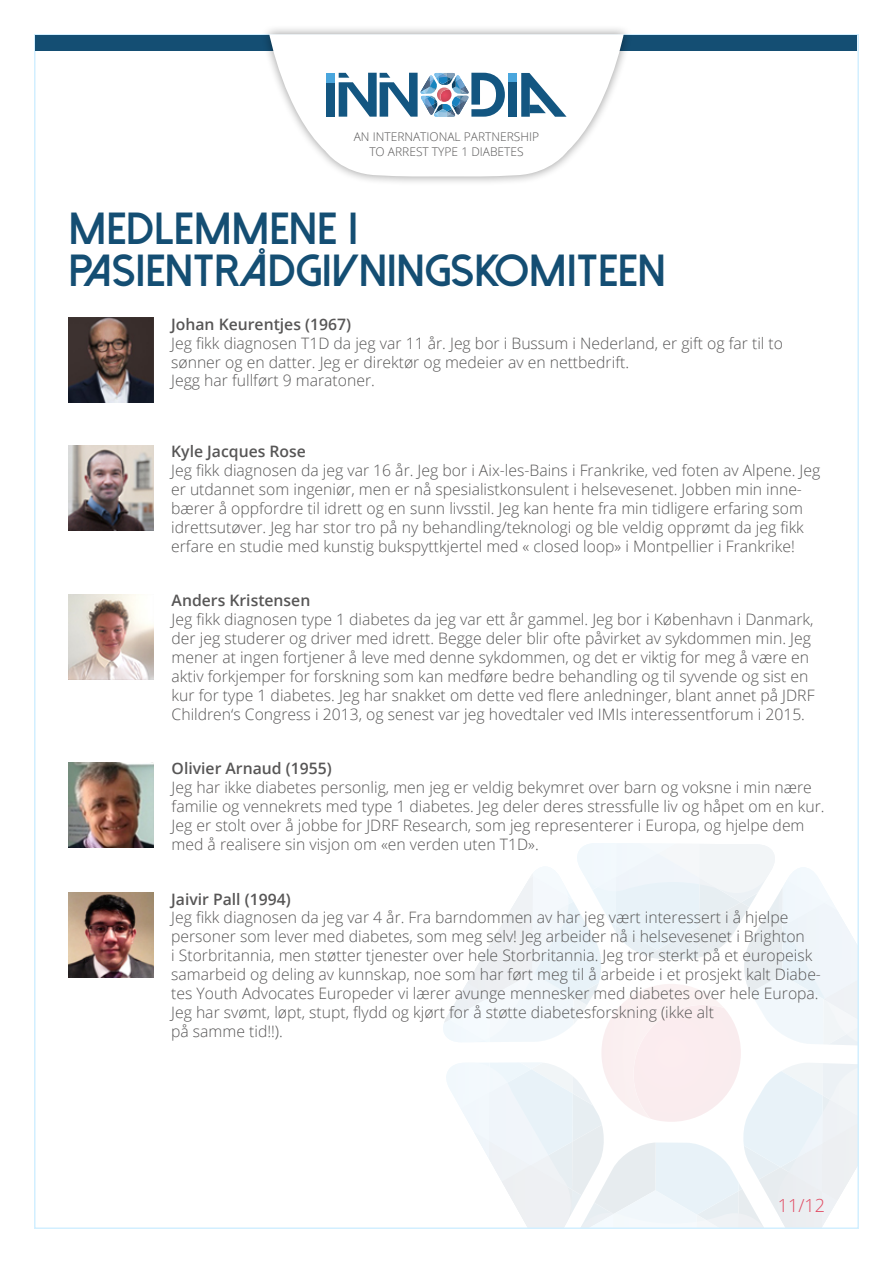
<style>
.page{position:relative;width:893px;height:1263px;background:#fff}
.page>*{position:absolute;margin:0;border:0;box-sizing:border-box;transform-origin:0 0}
.t1{font:800 45px/42px "Dolce Vita";color:#144e73}
.t2{font:300 18px "Open Sans";color:#e14860}
.t3{font:300 15.75px/18.9px "Open Sans";color:#575656}
.t4{font:600 15.75px "Open Sans";color:#575656}
.t5{font:300 12px/14.4px "Open Sans";color:#575656;text-align:center}
</style>
<div class="page">
<svg style="left:443px;top:843px;width:413px;height:383px"></svg>
<img style="left:601px;top:984px;width:123px;height:135px">
<div style="left:36px;top:35px;width:821px;height:16px;background:#144e73"></div>
<div style="left:260px;top:25px;width:372px;height:161px;background:#000;opacity:.4"></div>
<svg style="left:269px;top:34px;width:355px;height:143px"></svg>
<div style="left:326px;top:82px;width:9px;height:35px;background:#135681"></div>
<div style="left:326px;top:73px;width:9px;height:9px;background:#4aa6dd"></div>
<div style="left:509px;top:73px;width:8px;height:9px;background:#4aa6dd"></div>
<div style="left:509px;top:82px;width:8px;height:35px;background:#135681"></div>
<svg style="left:521px;top:73px;width:46px;height:44px"></svg>
<svg style="left:339px;top:73px;width:166px;height:44px"></svg>
<img style="left:68px;top:318px;width:85px;height:85px">
<img style="left:68px;top:445px;width:85px;height:85px">
<img style="left:68px;top:594px;width:86px;height:85px">
<img style="left:68px;top:762px;width:86px;height:85px">
<img style="left:68px;top:892px;width:85px;height:85px">
<p class="t5" style="left:354px;top:130px;width:187px">AN INTERNATIONAL PARTNERSHIP<br>TO ARREST TYPE 1 DIABETES</p>
<h1 class="t1" style="left:68px;top:208px;width:599px">MEDLEMMENE I<br>PASIENTRÅDGIVNINGSKOMITEEN</h1>
<p class="t4" style="left:171px;top:313px;width:181px">Johan Keurentjes (1967)</p>
<p class="t3" style="left:171px;top:333px;width:613px">Jeg fikk diagnosen T1D da jeg var 11 år. Jeg bor i Bussum i Nederland, er gift og far til to sønner og en datter. Jeg er direktør og medeier av en nettbedrift.<br>Jegg har fullført 9 maratoner.</p>
<p class="t4" style="left:171px;top:441px;width:136px">Kyle Jacques Rose</p>
<p class="t3" style="left:171px;top:461px;width:651px">Jeg fikk diagnosen da jeg var 16 år. Jeg bor i Aix-les-Bains i Frankrike, ved foten av Alpene. Jeg er utdannet som ingeniør, men er nå spesialistkonsulent i helsevesenet. Jobben min inne&shy;bærer å oppfordre til idrett og en sunn livsstil. Jeg kan hente fra min tidligere erfaring som idrettsutøver. Jeg har stor tro på ny behandling/teknologi og ble veldig opprømt da jeg fikk erfare en studie med kunstig bukspyttkjertel med « closed loop» i Montpellier i Frankrike!</p>
<p class="t4" style="left:172px;top:590px;width:140px">Anders Kristensen</p>
<p class="t3" style="left:172px;top:610px;width:644px">Jeg fikk diagnosen type 1 diabetes da jeg var ett år gammel. Jeg bor i København i Danmark, der jeg studerer og driver med idrett. Begge deler blir ofte påvirket av sykdommen min. Jeg mener at ingen fortjener å leve med denne sykdommen, og det er viktig for meg å være en aktiv forkjemper for forskning som kan medføre bedre behandling og til syvende og sist en kur for type 1 diabetes. Jeg har snakket om dette ved flere anledninger, blant annet på JDRF Children‘s Congress i 2013, og senest var jeg hovedtaler ved IMIs interessentforum i 2015.</p>
<p class="t4" style="left:172px;top:758px;width:162px">Olivier Arnaud (1955)</p>
<p class="t3" style="left:172px;top:778px;width:654px">Jeg har ikke diabetes personlig, men jeg er veldig bekymret over barn og voksne i min nære familie og vennekrets med type 1 diabetes. Jeg deler deres stressfulle liv og håpet om en kur.<br>Jeg er stolt over å jobbe for JDRF Research, som jeg representerer i Europa, og hjelpe dem med å realisere sin visjon om «en verden uten T1D».</p>
<p class="t4" style="left:171px;top:888px;width:121px">Jaivir Pall (1994)</p>
<p class="t3" style="left:171px;top:908px;width:651px">Jeg fikk diagnosen da jeg var 4 år. Fra barndommen av har jeg vært interessert i å hjelpe personer som lever med diabetes, som meg selv! Jeg arbeider nå i helsevesenet i Brighton<br>i Storbritannia, men støtter tjenester over hele Storbritannia. Jeg tror sterkt på et europeisk samarbeid og deling av kunnskap, noe som har ført meg til å arbeide i et prosjekt kalt Diabe&shy;tes Youth Advocates Europeder vi lærer avunge mennesker med diabetes over hele Europa.<br>Jeg har svømt, løpt, stupt, flydd og kjørt for å støtte diabetesforskning (ikke alt<br>på samme tid!!).</p>
<p class="t2" style="left:778px;top:1193px;width:49px">11/12</p>
</div>
